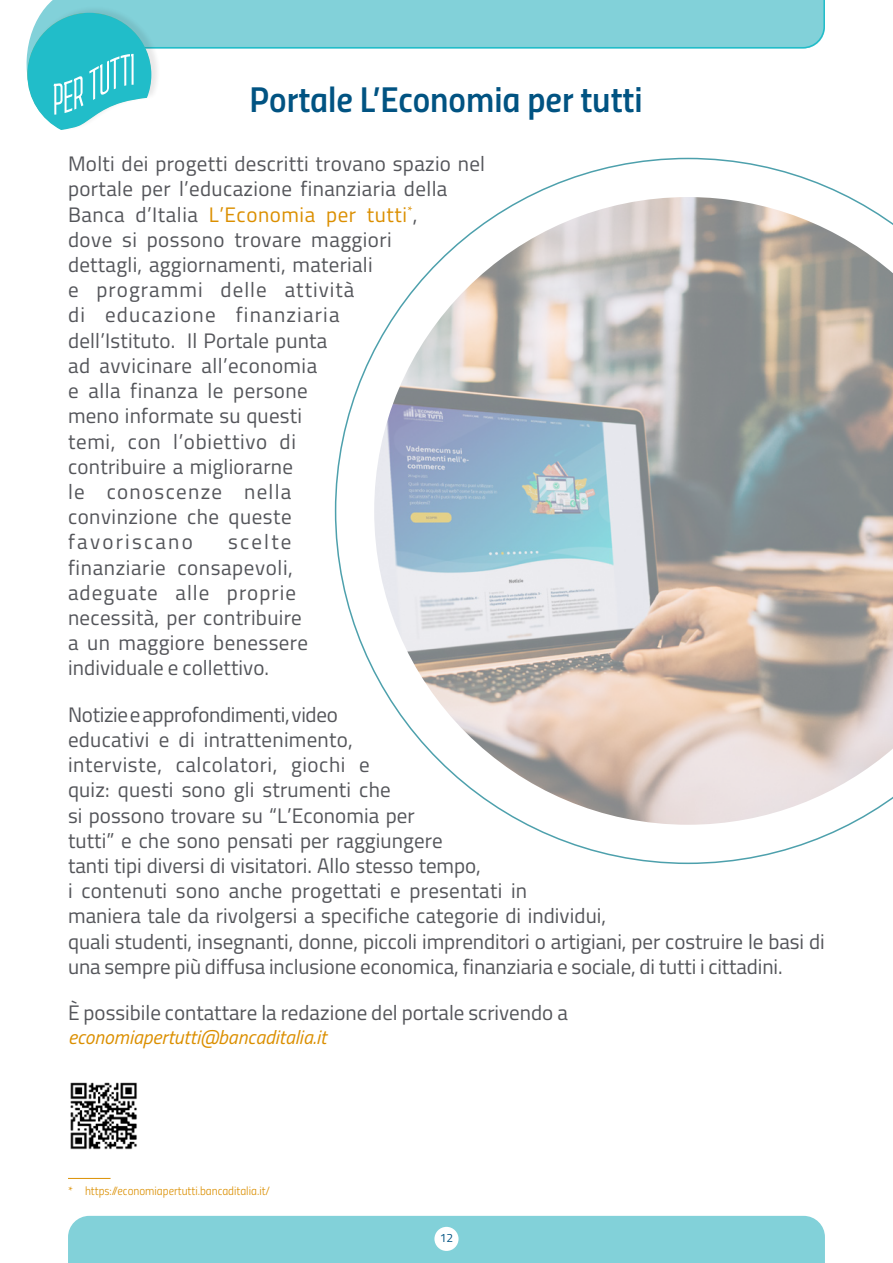
<style>
.page{position:relative;width:893px;height:1263px;background:#fff}
.page>*{position:absolute;margin:0;border:0;box-sizing:border-box;transform-origin:0 0}
.titolo{font:36px "Titillium Semibold Upright";color:#015382}
.paragrafo_testo{font:21px/25.2px "Titillium";letter-spacing:.01em;color:#54555a}
.paragrafo_testo-2{font:italic 19.5px "Titillium";color:#db8f00}
.nota_link{font:12px "Titillium Light Upright";color:#db8f00}
.t1{font:12px "Titillium Regular Upright";color:#015382}
.s1{color:#db8f00}
</style>
<div class="page">
<div style="left:68px;top:1216px;width:757px;height:47px;background:#82d1d9"></div>
<div style="left:434px;top:1227px;width:25px;height:24px;background:#fff;border-radius:50%"></div>
<hr style="left:68px;top:1178px;width:43px;height:1px;background:#db8f00">
<svg style="left:26px;top:0;width:799px;height:130px"></svg>
<img style="left:70px;top:1082px;width:67px;height:68px">
<svg style="left:335px;top:158px;width:515px;height:706px"></svg>
<img style="left:374px;top:197px;width:519px;height:628px">
<p class="titolo" style="left:250px;top:72px;width:395px">Portale L’Economia per tutti</p>
<p class="paragrafo_testo" style="left:68px;top:150px;width:419px">Molti dei progetti descritti trovano spazio nel portale per l’educazione finanziaria della<br>Banca d’Italia <span class="s1">L’Economia per tutti</span><sup>*</sup>,<br>dove si possono trovare maggiori<br>dettagli, aggiornamenti, materiali<br>e programmi delle attività<br>di educazione finanziaria<br>dell’Istituto. Il Portale punta<br>ad avvicinare all’economia<br>e alla finanza le persone<br>meno informate su questi<br>temi, con l’obiettivo di<br>contribuire a migliorarne<br>le conoscenze nella<br>convinzione che queste<br>favoriscano</p>
<p class="paragrafo_testo" style="left:68px;top:528px;width:242px;text-indent:160px">scelte finanziarie consapevoli, adeguate alle proprie necessità, per contribuire a un maggiore benessere individuale e collettivo.</p>
<p class="paragrafo_testo" style="left:68px;top:701px;width:758px">Notizie e approfondimenti, video<br>educativi e di intrattenimento,<br>interviste, calcolatori, giochi e<br>quiz: questi sono gli strumenti che<br>si possono trovare su “L’Economia per<br>tutti” e che sono pensati per raggiungere<br>tanti tipi diversi di visitatori. Allo stesso tempo,<br>i contenuti sono anche progettati e presentati in<br>maniera tale da rivolgersi a specifiche categorie di individui,<br>quali studenti, insegnanti, donne, piccoli imprenditori o artigiani, per costruire le basi di una sempre più diffusa inclusione economica, finanziaria e sociale, di tutti i cittadini.</p>
<p class="paragrafo_testo" style="left:68px;top:999px;width:501px">È possibile contattare la redazione del portale scrivendo a</p>
<p class="paragrafo_testo-2" style="left:68px;top:1022px;width:260px">economiapertutti@bancaditalia.it</p>
<p class="nota_link" style="left:68px;top:1182px;width:204px">* https://economiapertutti.bancaditalia.it/</p>
<p class="t1" style="left:440px;top:1229px;width:15px">12</p>
</div>
